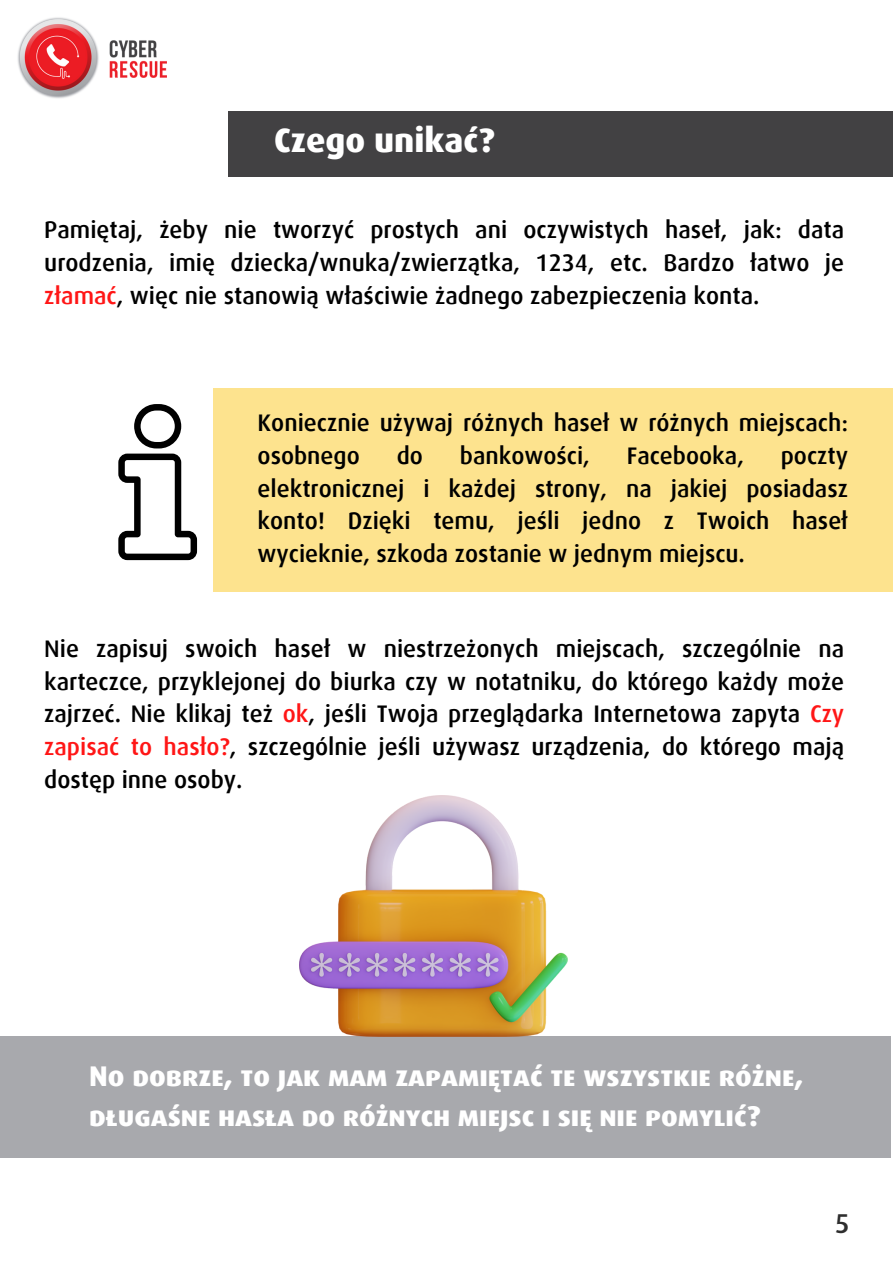
<style>
.page{position:relative;width:893px;height:1264px;background:#fff}
.page>*{position:absolute;margin:0;border:0;box-sizing:border-box;transform-origin:0 0}
.t1{font:800 33.75px "Dax Offc Pro";color:#fff}
.t2{font:800 28.5px/39.3px "Dax Sc Offc Pro";color:#fff}
.t3{font:500 27px "Dax Sc Offc Pro";color:#2e2e2e}
.t4{font:500 24px/32.5px "Dax Offc Pro";color:#000;text-align:justify}
.s1{color:#ff1616}
</style>
<div class="page">
<img style="left:17px;top:17px;width:149px;height:82px">
<div style="left:228px;top:111px;width:664px;height:65px;background:#424143"></div>
<svg style="left:118px;top:404px;width:79px;height:156px"></svg>
<div style="left:213px;top:388px;width:679px;height:204px;background:#fde38e"></div>
<div style="left:0;top:1036px;width:890px;height:121px;background:#a8a9ad"></div>
<img style="left:300px;top:795px;width:267px;height:240px">
<p class="t1" style="left:274px;top:126px;width:222px">Czego unikać?</p>
<p class="t4" style="left:44px;top:215px;width:801px">Pamiętaj, żeby nie tworzyć prostych ani oczywistych haseł, jak: data urodzenia, imię dziecka/wnuka/zwierzątka, 1234, etc. Bardzo łatwo je <span class="s1">złamać</span>, więc nie stanowią właściwie żadnego zabezpieczenia konta.</p>
<p class="t4" style="left:257px;top:408px;width:592px">Koniecznie używaj różnych haseł w różnych miejscach: osobnego</p>
<p class="t4" style="left:396px;top:441px;width:28px">do</p>
<p class="t4" style="left:460px;top:441px;width:131px">bankowości,</p>
<p class="t4" style="left:626px;top:441px;width:119px">Facebooka,</p>
<p class="t4" style="left:257px;top:441px;width:592px;text-indent:523px">poczty elektronicznej i każdej strony, na jakiej posiadasz konto! Dzięki temu, jeśli jedno z Twoich haseł wycieknie, szkoda zostanie w jednym miejscu.</p>
<p class="t4" style="left:44px;top:634px;width:801px">Nie zapisuj swoich haseł w niestrzeżonych miejscach, szczególnie na karteczce, przyklejonej do biurka czy w notatniku, do którego każdy może zajrzeć. Nie klikaj też <span class="s1">ok</span>, jeśli Twoja przeglądarka Internetowa zapyta <span class="s1">Czy zapisać to hasło?</span>, szczególnie jeśli używasz urządzenia, do którego mają dostęp inne osoby.</p>
<p class="t2" style="left:89px;top:1058px;width:715px">No dobrze, to jak mam zapamiętać te wszystkie różne, długaśne hasła do różnych miejsc i się nie pomylić?</p>
<p class="t3" style="left:835px;top:1207px;width:15px">5</p>
</div>
